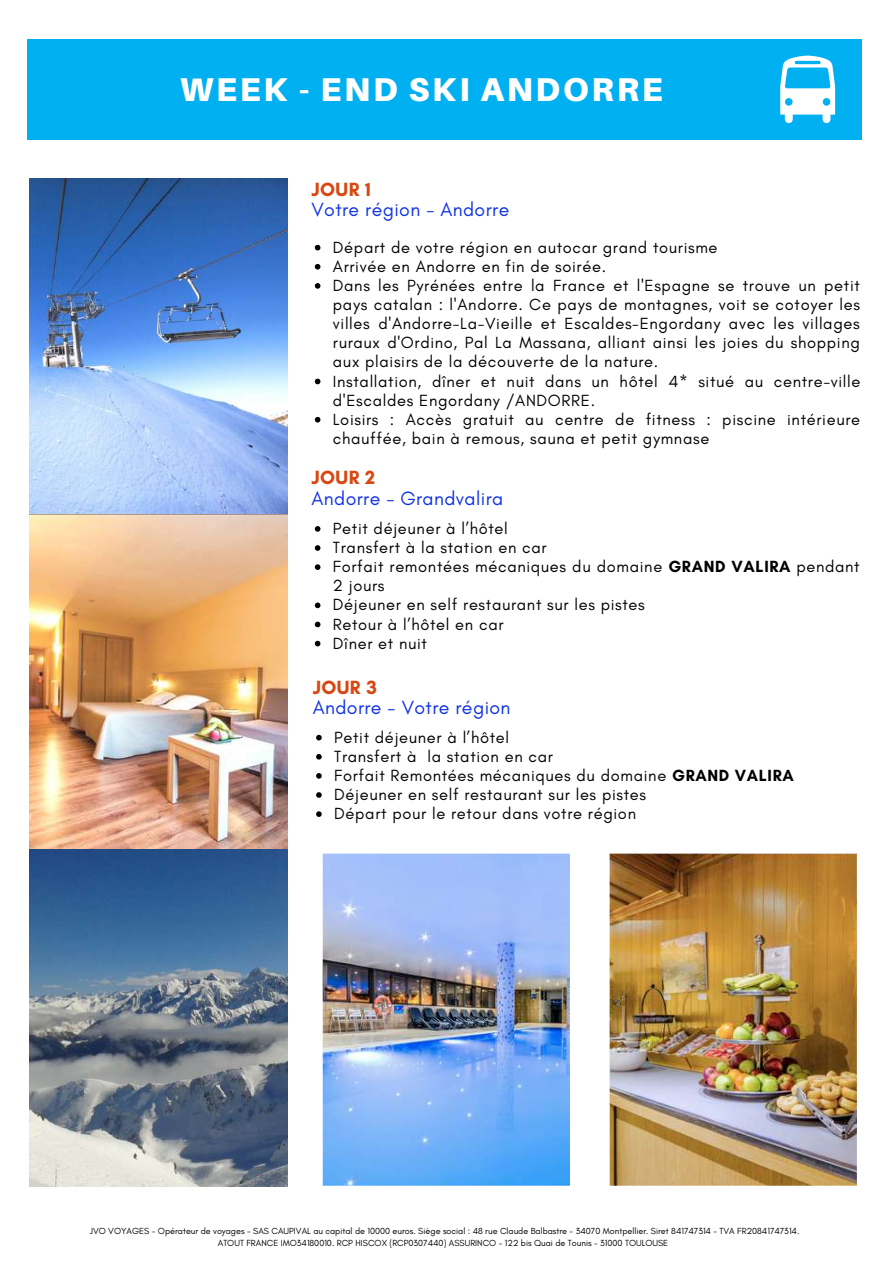
<style>
.page{position:relative;width:893px;height:1264px;background:#fff}
.page>*{position:absolute;margin:0;border:0;box-sizing:border-box;transform-origin:0 0}
.t1{font:900 33px "Aileron";letter-spacing:.08em;color:#fff}
.t2{font:19.5px "Glacial Indifference";letter-spacing:.02em;color:#1032e4}
.t3{font:700 19.5px "Glacial Indifference";letter-spacing:.02em;color:#d84711}
.t4{font:16.5px/19px "Glacial Indifference";letter-spacing:.04em;color:#000}
.t5{font:9px/12px "Glacial Indifference";color:#000;text-align:center}
.s1{font-weight:700}
</style>
<div class="page">
<img style="left:30px;top:178px;width:257px;height:1007px">
<div style="left:27px;top:39px;width:834px;height:100px;background:#00b0f0"></div>
<svg style="left:315px;top:245px;width:5px;height:5px"></svg>
<svg style="left:315px;top:264px;width:5px;height:5px"></svg>
<svg style="left:315px;top:283px;width:5px;height:6px"></svg>
<svg style="left:315px;top:378px;width:5px;height:6px"></svg>
<svg style="left:315px;top:417px;width:5px;height:5px"></svg>
<svg style="left:315px;top:526px;width:5px;height:5px"></svg>
<svg style="left:315px;top:545px;width:5px;height:6px"></svg>
<svg style="left:315px;top:564px;width:5px;height:6px"></svg>
<svg style="left:315px;top:602px;width:5px;height:6px"></svg>
<svg style="left:315px;top:621px;width:5px;height:6px"></svg>
<svg style="left:315px;top:640px;width:5px;height:6px"></svg>
<svg style="left:316px;top:734px;width:6px;height:6px"></svg>
<svg style="left:316px;top:754px;width:6px;height:5px"></svg>
<svg style="left:316px;top:773px;width:6px;height:5px"></svg>
<svg style="left:316px;top:792px;width:6px;height:5px"></svg>
<svg style="left:316px;top:811px;width:6px;height:6px"></svg>
<svg style="left:780px;top:56px;width:55px;height:67px"></svg>
<img style="left:322px;top:853px;width:248px;height:333px">
<img style="left:609px;top:853px;width:248px;height:333px">
<h1 class="t1" style="left:180px;top:69px;width:484px">WEEK - END SKI ANDORRE</h1>
<p class="t3" style="left:311px;top:177px;width:61px">JOUR 1</p>
<p class="t2" style="left:311px;top:197px;width:199px">Votre région - Andorre</p>
<p class="t4" style="left:333px;top:237px;width:529px">Départ de votre région en autocar grand tourisme<br>Arrivée en Andorre en fin de soirée.<br>Dans les Pyrénées entre la France et l'Espagne se trouve un petit pays catalan : l'Andorre. Ce pays de montagnes, voit se cotoyer les villes d'Andorre-La-Vieille et Escaldes-Engordany avec les villages ruraux d'Ordino, Pal La Massana, alliant ainsi les joies du shopping aux plaisirs de la découverte de la nature.<br>Installation, dîner et nuit dans un hôtel 4* situé au centre-ville d'Escaldes Engordany /ANDORRE.<br>Loisirs : Accès gratuit au centre de fitness : piscine intérieure chauffée, bain à remous, sauna et petit gymnase</p>
<p class="t3" style="left:311px;top:466px;width:65px">JOUR 2</p>
<p class="t2" style="left:311px;top:486px;width:193px">Andorre - Grandvalira</p>
<p class="t4" style="left:333px;top:518px;width:528px">Petit déjeuner à l’hôtel<br>Transfert à la station en car<br>Forfait remontées mécaniques du domaine <span class="s1">GRAND VALIRA</span> pendant<br>2 jours<br>Déjeuner en self restaurant sur les pistes<br>Retour à l’hôtel en car<br>Dîner et nuit</p>
<p class="t3" style="left:313px;top:675px;width:66px">JOUR 3</p>
<p class="t2" style="left:313px;top:695px;width:199px">Andorre - Votre région</p>
<p class="t4" style="left:334px;top:727px;width:461px">Petit déjeuner à l’hôtel<br>Transfert à la station en car<br>Forfait Remontées mécaniques du domaine <span class="s1">GRAND VALIRA </span>Déjeuner en self restaurant sur les pistes<br>Départ pour le retour dans votre région</p>
<p class="t5" style="left:90px;top:1224px;width:711px">JVO VOYAGES - Opérateur de voyages - SAS CAUPIVAL au capital de 10000 euros. Siège social : 48 rue Claude Balbastre - 34070 Montpellier. Siret 841747314 - TVA FR20841747314.<br>ATOUT FRANCE IMO34180010. RCP HISCOX (RCP0307440) ASSURINCO - 122 bis Quai de Tounis - 31000 TOULOUSE</p>
</div>
